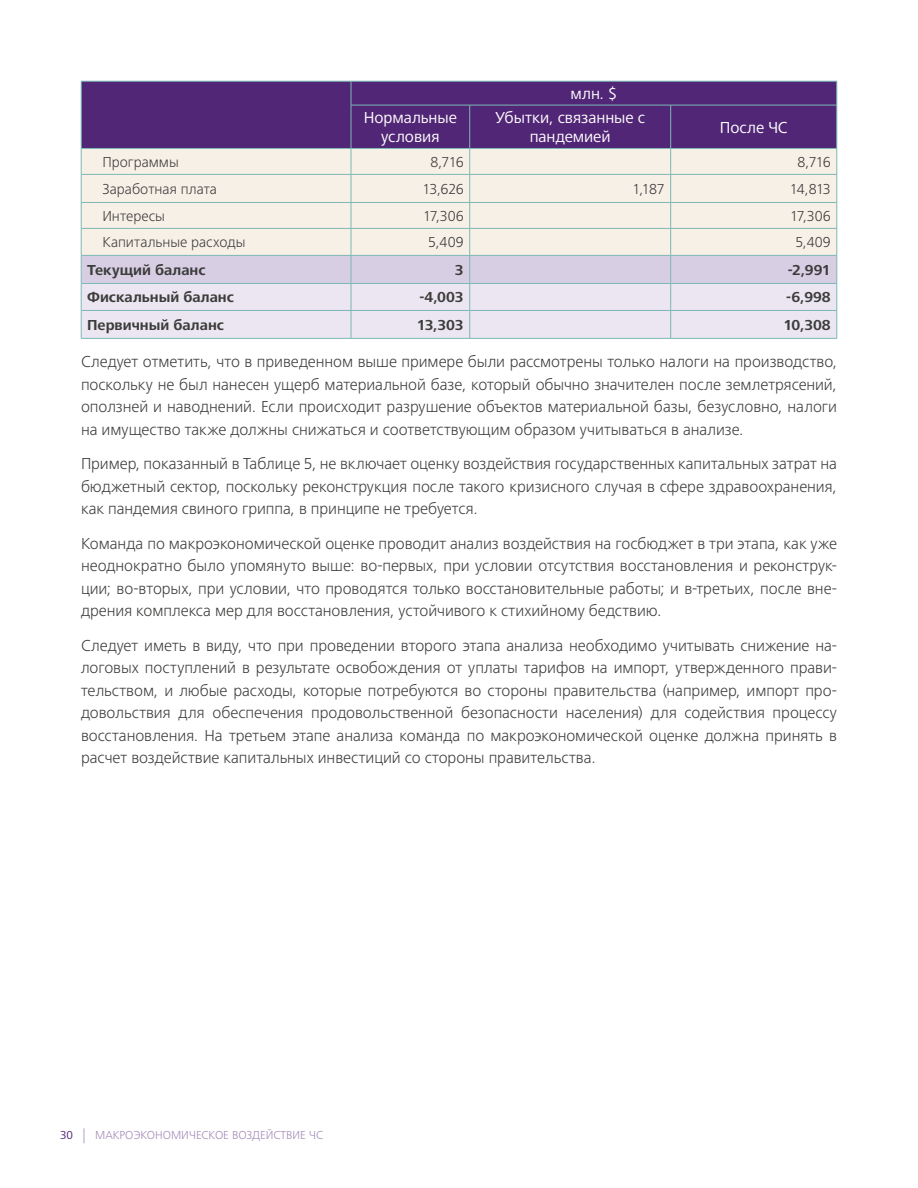
<style>
.page{position:relative;width:918px;height:1188px;background:#fff}
.page>*{position:absolute;margin:0;border:0;box-sizing:border-box;transform-origin:0 0}
.t1{font:300 16.5px/22.5px "Frutiger Next LTW1 G";color:#3c3c3b;text-align:justify}
.t2{font:16.5px/19.5px "Frutiger Next LTW1 G";color:#fff;text-align:center}
.t3{font:300 15px "Frutiger Next LTW1 G";color:#3c3c3b}
.t4{font:700 15px "Frutiger Next LTW1 G";color:#3c3c3b}
.t5{font:300 12px "Frutiger Next LTW1 G";color:#a187b5}
.s1{font-weight:400;color:#522676}
.s2{font-size:15px}
</style>
<div class="page">
<div style="left:82px;top:82px;width:755px;height:66px;background:#522676"></div>
<svg style="left:837px;top:81px;width:1px;height:24px"></svg>
<svg style="left:351px;top:82px;width:1px;height:23px"></svg>
<hr style="left:351px;top:105px;width:119px;height:1px;background:#7db8b5">
<hr style="left:351px;top:105px;width:1px;height:43px;background:#7db8b5">
<hr style="left:470px;top:105px;width:201px;height:1px;background:#7db8b5">
<hr style="left:469px;top:105px;width:1px;height:43px;background:#7db8b5">
<hr style="left:351px;top:81px;width:119px;height:1px;background:#7db8b5">
<hr style="left:470px;top:81px;width:201px;height:1px;background:#7db8b5">
<hr style="left:671px;top:81px;width:166px;height:1px;background:#7db8b5">
<hr style="left:671px;top:105px;width:166px;height:1px;background:#7db8b5">
<hr style="left:670px;top:105px;width:1px;height:43px;background:#7db8b5">
<hr style="left:837px;top:105px;width:1px;height:43px;background:#7db8b5">
<hr style="left:351px;top:148px;width:119px;height:1px;background:#7db8b5">
<hr style="left:470px;top:148px;width:201px;height:1px;background:#7db8b5">
<hr style="left:671px;top:148px;width:166px;height:1px;background:#7db8b5">
<hr style="left:81px;top:338px;width:270px;height:1px;background:#7db8b5">
<hr style="left:351px;top:338px;width:119px;height:1px;background:#7db8b5">
<hr style="left:470px;top:338px;width:201px;height:1px;background:#7db8b5">
<hr style="left:671px;top:338px;width:166px;height:1px;background:#7db8b5">
<svg style="left:81px;top:149px;width:757px;height:189px"></svg>
<hr style="left:81px;top:81px;width:270px;height:1px;background:#7db8b5">
<svg style="left:81px;top:81px;width:1px;height:24px"></svg>
<hr style="left:81px;top:105px;width:1px;height:43px;background:#7db8b5">
<hr style="left:81px;top:148px;width:270px;height:1px;background:#7db8b5">
<p class="t2" style="left:571px;top:84px;width:48px">млн. $</p>
<p class="t2" style="left:364px;top:108px;width:95px">Нормальные условия</p>
<p class="t2" style="left:495px;top:108px;width:151px">Убытки, связанные с пандемией</p>
<p class="t2" style="left:720px;top:118px;width:69px">После ЧС</p>
<p class="t3" style="left:102px;top:153px;width:78px">Программы</p>
<p class="t3" style="left:430px;top:153px;width:35px">8,716</p>
<p class="t3" style="left:798px;top:153px;width:35px">8,716</p>
<p class="t3" style="left:102px;top:180px;width:116px">Заработная плата</p>
<p class="t3" style="left:423px;top:180px;width:43px">13,626</p>
<p class="t3" style="left:633px;top:180px;width:34px">1,187</p>
<p class="t3" style="left:790px;top:180px;width:42px">14,813</p>
<p class="t3" style="left:102px;top:207px;width:64px">Интересы</p>
<p class="t3" style="left:423px;top:207px;width:42px">17,306</p>
<p class="t3" style="left:790px;top:207px;width:42px">17,306</p>
<p class="t3" style="left:102px;top:234px;width:145px">Капитальные расходы</p>
<p class="t3" style="left:428px;top:234px;width:37px">5,409</p>
<p class="t3" style="left:795px;top:234px;width:37px">5,409</p>
<p class="t4" style="left:87px;top:261px;width:120px">Текущий баланс</p>
<p class="t4" style="left:455px;top:261px;width:10px">3</p>
<p class="t4" style="left:788px;top:261px;width:45px">-2,991</p>
<p class="t4" style="left:87px;top:289px;width:148px">Фискальный баланс</p>
<p class="t4" style="left:419px;top:289px;width:46px">-4,003</p>
<p class="t4" style="left:786px;top:289px;width:46px">-6,998</p>
<p class="t4" style="left:87px;top:316px;width:138px">Первичный баланс</p>
<p class="t4" style="left:417px;top:316px;width:48px">13,303</p>
<p class="t4" style="left:783px;top:316px;width:49px">10,308</p>
<p class="t1" style="left:81px;top:350px;width:758px">Следует отметить, что в приведенном выше примере были рассмотрены только налоги на производство, поскольку не был нанесен ущерб материальной базе, который обычно значителен после землетрясений, оползней и наводнений. Если происходит разрушение объектов материальной базы, безусловно, налоги на имущество также должны снижаться и соответствующим образом учитываться в анализе.</p>
<p class="t1" style="left:81px;top:452px;width:757px">Пример, показанный в Таблице 5, не включает оценку воздействия государственных капитальных затрат на бюджетный сектор, поскольку реконструкция после такого кризисного случая в сфере здравоохранения, как пандемия свиного гриппа, в принципе не требуется.</p>
<p class="t1" style="left:81px;top:532px;width:757px">Команда по макроэкономической оценке проводит анализ воздействия на госбюджет в три этапа, как уже неоднократно было упомянуто выше: во-первых, при условии отсутствия восстановления и реконструк&shy;ции; во-вторых, при условии, что проводятся только восстановительные работы; и в-третьих, после вне&shy;дрения комплекса мер для восстановления, устойчивого к стихийному бедствию.</p>
<p class="t1" style="left:81px;top:634px;width:757px">Следует иметь в виду, что при проведении второго этапа анализа необходимо учитывать снижение на&shy;логовых поступлений в результате освобождения от уплаты тарифов на импорт, утвержденного прави&shy;тельством, и любые расходы, которые потребуются во стороны правительства (например, импорт про&shy;довольствия для обеспечения продовольственной безопасности населения) для содействия процессу восстановления. На третьем этапе анализа команда по макроэкономической оценке должна принять в расчет воздействие капитальных инвестиций со стороны правительства.</p>
<p class="t5" style="left:60px;top:1128px;width:265px"><span class="s1">30</span> <span class="s2">|</span> МАКРОЭКОНОМИЧЕСКОЕ ВОЗДЕЙСТВИЕ ЧС</p>
</div>
